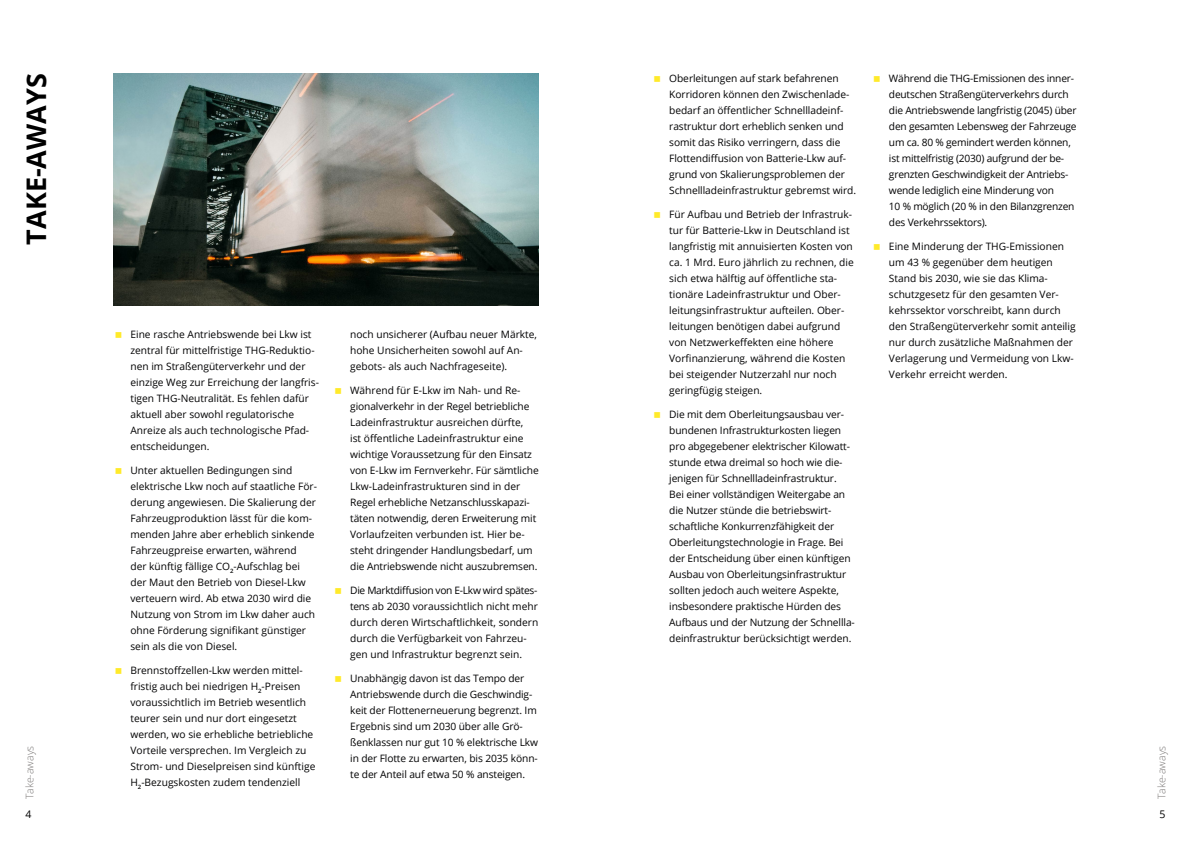
<style>
.page{position:relative;width:1191px;height:842px;background:#fff}
.page>*{position:absolute;margin:0;border:0;box-sizing:border-box;transform-origin:0 0}
.t1{font:700 27px "Open Sans";color:#000}
.t2{font:300 10.5px "Open Sans";color:#7e7b7a}
.t3{font:10.5px "Open Sans";color:#000}
.t4{font:10.2px/16px "Open Sans";color:#020203}
.t5{font:10.2px/16px "Open Sans";letter-spacing:-.02em;color:#020203}
</style>
<div class="page">
<img style="left:113px;top:74px;width:426px;height:232px">
<h1 class="t1" style="left:17px;top:245px;width:173px;rotate:-90deg">TAKE-AWAYS</h1>
<p class="t2" style="left:23px;top:799px;width:55px;rotate:-90deg">Take-aways</p>
<p class="t4" style="left:130px;top:326px;width:190px">Eine rasche Antriebswende bei Lkw ist zentral für mittelfristige THG-Reduktio&shy;nen im Straßengüterverkehr und der einzige Weg zur Erreichung der langfris&shy;tigen THG-Neutralität. Es fehlen dafür aktuell aber sowohl regulatorische Anreize als auch technologische Pfad&shy;entscheidungen.</p>
<p class="t4" style="left:130px;top:462px;width:188px">Unter aktuellen Bedingungen sind elektrische Lkw noch auf staatliche För&shy;derung angewiesen. Die Skalierung der Fahrzeugproduktion lässt für die kom&shy;menden Jahre aber erheblich sinkende Fahrzeugpreise erwarten, während<br>der künftig fällige CO<sub>2</sub>-Aufschlag bei der Maut den Betrieb von Diesel-Lkw verteuern wird. Ab etwa 2030 wird die Nutzung von Strom im Lkw daher auch ohne Förderung signifikant günstiger sein als die von Diesel.</p>
<p class="t4" style="left:130px;top:662px;width:186px">Brennstoffzellen-Lkw werden mittel&shy;fristig auch bei niedrigen H<sub>2</sub>-Preisen voraussichtlich im Betrieb wesentlich teurer sein und nur dort eingesetzt werden, wo sie erhebliche betriebliche Vorteile versprechen. Im Vergleich zu Strom- und Dieselpreisen sind künftige H<sub>2</sub>-Bezugskosten zudem tendenziell</p>
<p class="t4" style="left:350px;top:326px;width:188px">noch unsicherer (Aufbau neuer Märkte, hohe Unsicherheiten sowohl auf An&shy;gebots- als auch Nachfrageseite).</p>
<p class="t4" style="left:350px;top:382px;width:190px">Während für E-Lkw im Nah- und Re&shy;gionalverkehr in der Regel betriebliche Ladeinfrastruktur ausreichen dürfte,<br>ist öffentliche Ladeinfrastruktur eine wichtige Voraussetzung für den Einsatz von E-Lkw im Fernverkehr. Für sämtliche Lkw-Ladeinfrastrukturen sind in der Regel erhebliche Netzanschlusskapazi&shy;täten notwendig, deren Erweiterung mit Vorlaufzeiten verbunden ist. Hier be&shy;steht dringender Handlungsbedarf, um die Antriebswende nicht auszubremsen.</p>
<p class="t4" style="left:350px;top:582px;width:190px">Die Marktdiffusion von E-Lkw wird spätes&shy;tens ab 2030 voraussichtlich nicht mehr durch deren Wirtschaftlichkeit, sondern durch die Verfügbarkeit von Fahrzeu&shy;gen und Infrastruktur begrenzt sein.</p>
<p class="t4" style="left:350px;top:670px;width:189px">Unabhängig davon ist das Tempo der Antriebswende durch die Geschwindig&shy;keit der Flottenerneuerung begrenzt. Im Ergebnis sind um 2030 über alle Grö&shy;ßenklassen nur gut 10 % elektrische Lkw in der Flotte zu erwarten, bis 2035 könn&shy;te der Anteil auf etwa 50 % ansteigen.</p>
<p class="t4" style="left:669px;top:70px;width:188px">Oberleitungen auf stark befahrenen Korridoren können den Zwischenlade&shy;bedarf an öffentlicher Schnellladeinf&shy;rastruktur dort erheblich senken und somit das Risiko verringern, dass die Flottendiffusion von Batterie-Lkw auf&shy;grund von Skalierungsproblemen der Schnellladeinfrastruktur gebremst wird.</p>
<p class="t4" style="left:669px;top:206px;width:186px">Für Aufbau und Betrieb der Infrastruk&shy;tur für Batterie-Lkw in Deutschland ist langfristig mit annuisierten Kosten von ca. 1 Mrd. Euro jährlich zu rechnen, die sich etwa hälftig auf öffentliche sta&shy;tionäre Ladeinfrastruktur und Ober&shy;leitungsinfrastruktur aufteilen. Ober&shy;leitungen benötigen dabei aufgrund von Netzwerkeffekten eine höhere Vorfinanzierung, während die Kosten bei steigender Nutzerzahl nur noch geringfügig steigen.</p>
<p class="t4" style="left:669px;top:406px;width:187px">Die mit dem Oberleitungsausbau ver&shy;bundenen Infrastrukturkosten liegen pro abgegebener elektrischer Kilowatt&shy;stunde etwa dreimal so hoch wie die&shy;jenigen für Schnellladeinfrastruktur.<br>Bei einer vollständigen Weitergabe an die Nutzer stünde die betriebswirt&shy;schaftliche Konkurrenzfähigkeit der Oberleitungstechnologie in Frage. Bei der Entscheidung über einen künftigen Ausbau von Oberleitungsinfrastruktur sollten jedoch auch weitere Aspekte, insbesondere praktische Hürden des Aufbaus und der Nutzung der Schnellla&shy;deinfrastruktur berücksichtigt werden.</p>
<p class="t5" style="left:889px;top:70px;width:189px">Während die THG-Emissionen des inner&shy;deutschen Straßengüterverkehrs durch die Antriebswende langfristig (2045) über den gesamten Lebensweg der Fahrzeuge um ca. 80 % gemindert werden können, ist mittelfristig (2030) aufgrund der be&shy;grenzten Geschwindigkeit der Antriebs&shy;wende lediglich eine Minderung von<br>10 % möglich (20 % in den Bilanzgrenzen des Verkehrssektors).</p>
<p class="t4" style="left:889px;top:238px;width:188px">Eine Minderung der THG-Emissionen um 43 % gegenüber dem heutigen Stand bis 2030, wie sie das Klima&shy;schutzgesetz für den gesamten Ver&shy;kehrssektor vorschreibt, kann durch den Straßengüterverkehr somit anteilig nur durch zusätzliche Maßnahmen der Verlagerung und Vermeidung von Lkw-Verkehr erreicht werden.</p>
<p class="t2" style="left:1154px;top:799px;width:55px;rotate:-90deg">Take-aways</p>
<p class="t3" style="left:26px;top:807px;width:8px">4</p>
<p class="t3" style="left:1159px;top:807px;width:8px">5</p>
</div>
